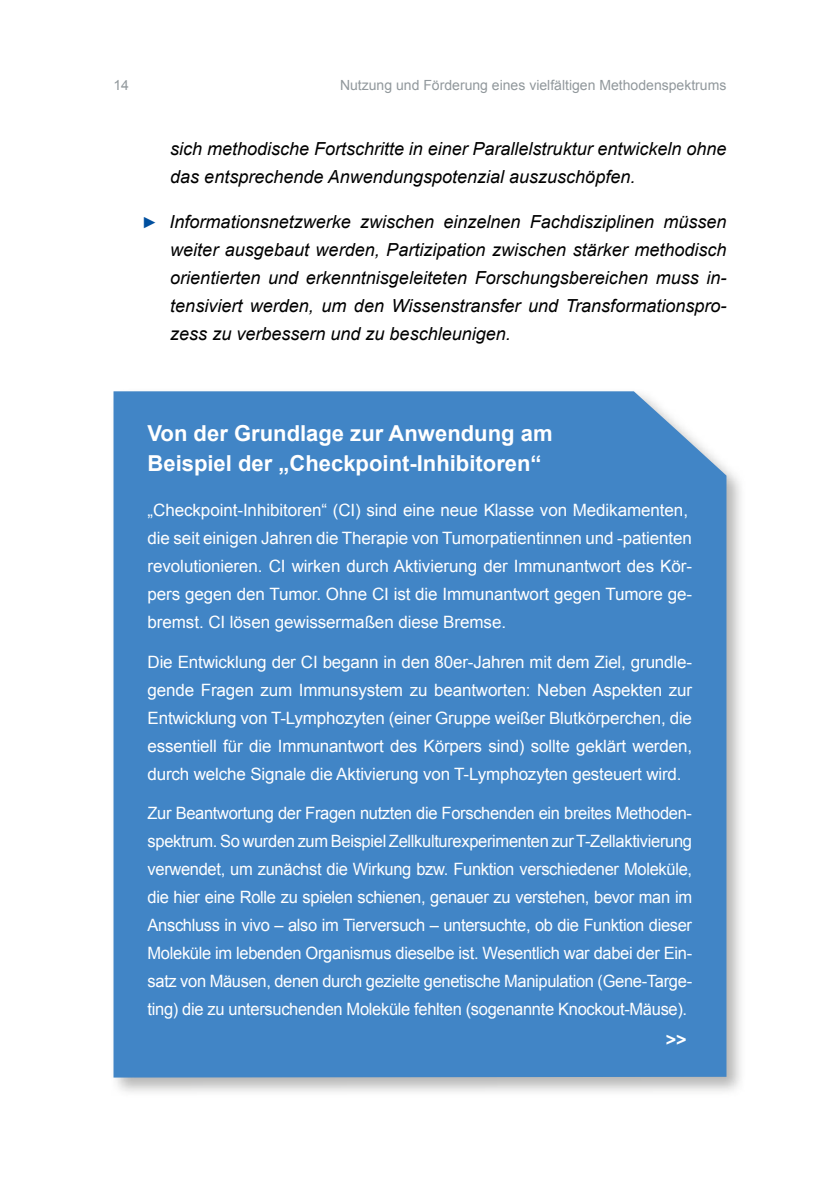
<style>
.page{position:relative;width:840px;height:1191px;background:#fff}
.page>*{position:absolute;margin:0;border:0;box-sizing:border-box;transform-origin:0 0}
.t1{font:700 22px/30px "Arial";color:#fff}
.t2{font:italic 18px/28px "Arial";color:#000}
.t3{font:700 18px "Arial";color:#fff}
.t4{font:17px/28px "Arial";letter-spacing:-.005em;color:#fff;text-align:justify}
.t5{font:14px "Arial";color:#91989c}
.s1{font-size:16px;color:#004f9f}
</style>
<div class="page">
<div style="left:109px;top:387px;width:637px;height:710px;background:#9d9d9c;opacity:.75"></div>
<div style="left:113px;top:391px;width:613px;height:686px;background:#4185c6"></div>
<p class="t5" style="left:113px;top:75px;width:17px">14</p>
<p class="t5" style="left:340px;top:75px;width:387px">Nutzung und Förderung eines vielfältigen Methodenspektrums</p>
<p class="t2" style="left:170px;top:135px;width:557px">sich methodische Fortschritte in einer Parallelstruktur entwickeln ohne das entsprechende Anwendungspotenzial auszuschöpfen.</p>
<p class="t2" style="left:170px;top:208px;width:557px;text-align:justify;text-indent:-28px"><span class="s1">►</span> Informationsnetzwerke zwischen einzelnen Fachdisziplinen müssen weiter ausgebaut werden, Partizipation zwischen stärker methodisch orientierten und erkenntnisgeleiteten Forschungsbereichen muss in&shy;tensiviert werden, um den Wissenstransfer und Transformationspro&shy;zess zu verbessern und zu beschleunigen.</p>
<p class="t1" style="left:147px;top:419px;width:406px">Von der Grundlage zur Anwendung am<br>Beispiel der „Checkpoint-Inhibitoren“</p>
<p class="t4" style="left:147px;top:496px;width:546px;text-align:left">„Checkpoint-Inhibitoren“ (CI) sind eine neue Klasse von Medikamenten, die seit einigen Jahren die Therapie von Tumorpatientinnen und -patienten revolutionieren. CI wirken durch Aktivierung der Immunantwort des Kör&shy;pers gegen den Tumor. Ohne CI ist die Immunantwort gegen Tumore ge&shy;bremst. CI lösen gewissermaßen diese Bremse.</p>
<p class="t4" style="left:147px;top:648px;width:545px">Die Entwicklung der CI begann in den 80er-Jahren mit dem Ziel, grundle&shy;gende Fragen zum Immunsystem zu beantworten: Neben Aspekten zur Entwicklung von T-Lymphozyten (einer Gruppe weißer Blutkörperchen, die essentiell für die Immunantwort des Körpers sind) sollte geklärt werden, durch welche Signale die Aktivierung von T-Lymphozyten gesteuert wird.</p>
<p class="t4" style="left:147px;top:799px;width:545px">Zur Beantwortung der Fragen nutzten die Forschenden ein breites Methoden&shy;spektrum. So wurden zum Beispiel Zellkulturexperimenten zur T-Zellaktivierung verwendet, um zunächst die Wirkung bzw. Funktion verschiedener Moleküle, die hier eine Rolle zu spielen schienen, genauer zu verstehen, bevor man im Anschluss in vivo – also im Tierversuch – untersuchte, ob die Funktion dieser Moleküle im lebenden Organismus dieselbe ist. Wesentlich war dabei der Ein&shy;satz von Mäusen, denen durch gezielte genetische Manipulation (Gene-Targe&shy;ting) die zu untersuchenden Moleküle fehlten (sogenannte Knockout-Mäuse).</p>
<p class="t3" style="left:665px;top:1028px;width:23px">&gt;&gt;</p>
</div>
